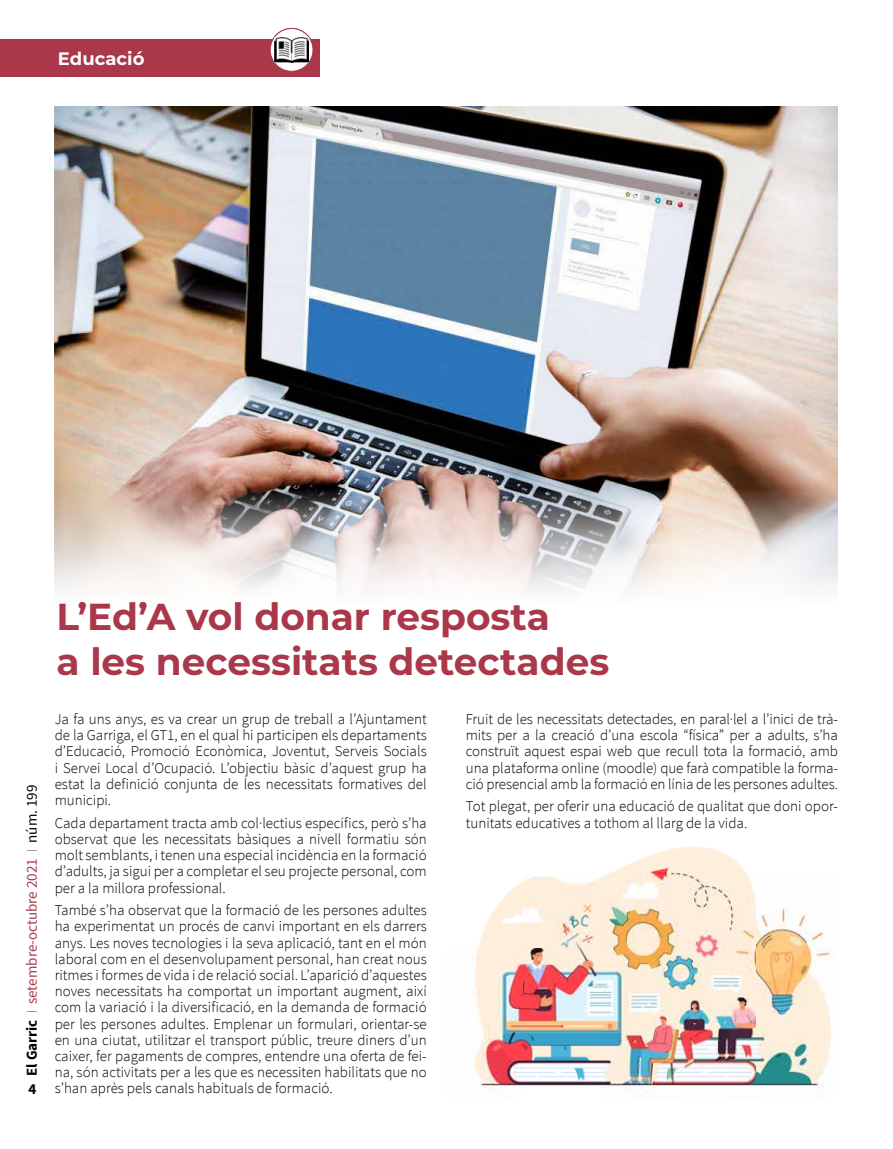
<style>
.page{position:relative;width:893px;height:1149px;background:#fff}
.page>*{position:absolute;margin:0;border:0;box-sizing:border-box;transform-origin:0 0}
.t1{font:700 37.5px/45px "Montserrat";color:#aa374a}
.t2{font:700 18px "Montserrat";color:#fff}
.t3{font:300 15px/16.2px "Source Sans Pro";color:#000;text-align:justify}
.t4{font:15px "Source Sans Pro";color:#aa374a}
.t5{font:700 15px "Source Sans Pro";color:#000}
.s1{font-weight:700;color:#000}
.s2{font-weight:200;color:#3b3c43}
.s3{color:#000}
</style>
<div class="page">
<div style="left:0;top:39px;width:320px;height:38px;background:#aa374a"></div>
<svg style="left:270px;top:28px;width:43px;height:43px"></svg>
<div style="left:270px;top:28px;width:43px;height:44px;border:1px solid #aa374a;border-radius:50%"></div>
<img style="left:275px;top:37px;width:33px;height:25px">
<img style="left:55px;top:106px;width:783px;height:487px">
<img style="left:473px;top:847px;width:359px;height:251px">
<p class="t2" style="left:58px;top:46px;width:88px">Educació</p>
<p class="t4" style="left:23px;top:1075px;width:292px;rotate:-90deg"><span class="s1">El Garric</span> <span class="s2">I</span> setembre-octubre 2021 <span class="s2">I</span> <span class="s3">núm. 199</span></p>
<p class="t5" style="left:29px;top:1078px;width:9px">4</p>
<h1 class="t1" style="left:57px;top:591px;width:554px">L’Ed’A vol donar resposta<br>a les necessitats detectades</h1>
<p class="t3" style="left:55px;top:710px;width:374px">Ja fa uns anys, es va crear un grup de treball a l’Ajuntament de la Garriga, el GT1, en el qual hi participen els departaments d’Educació, Promoció Econòmica, Joventut, Serveis Socials i Servei Local d’Ocupació. L’objectiu bàsic d’aquest grup ha estat la definició conjunta de les necessitats formatives del municipi.</p>
<p class="t3" style="left:55px;top:814px;width:374px">Cada departament tracta amb col·lectius específics, però s’ha observat que les necessitats bàsiques a nivell formatiu són molt semblants, i tenen una especial incidència en la formació d’adults, ja sigui per a completar el seu projecte personal, com per a la millora professional.</p>
<p class="t3" style="left:55px;top:901px;width:374px">També s’ha observat que la formació de les persones adultes ha experimentat un procés de canvi important en els darrers anys. Les noves tecnologies i la seva aplicació, tant en el món laboral com en el desenvolupament personal, han creat nous ritmes i formes de vida i de relació social. L’aparició d’aquestes noves necessitats ha comportat un important augment, així com la variació i la diversificació, en la demanda de formació per les persones adultes. Emplenar un formulari, orientar-se en una ciutat, utilitzar el transport públic, treure diners d’un caixer, fer pagaments de compres, entendre una oferta de fei&shy;na, són activitats per a les que es necessiten habilitats que no s’han après pels canals habituals de formació.</p>
<p class="t3" style="left:466px;top:710px;width:374px">Fruit de les necessitats detectades, en paral·lel a l’inici de trà&shy;mits per a la creació d’una escola “física” per a adults, s’ha construït aquest espai web que recull tota la formació, amb una plataforma online (moodle) que farà compatible la forma&shy;ció presencial amb la formació en línia de les persones adultes.</p>
<p class="t3" style="left:466px;top:798px;width:374px">Tot plegat, per oferir una educació de qualitat que doni opor&shy;tunitats educatives a tothom al llarg de la vida.</p>
</div>
